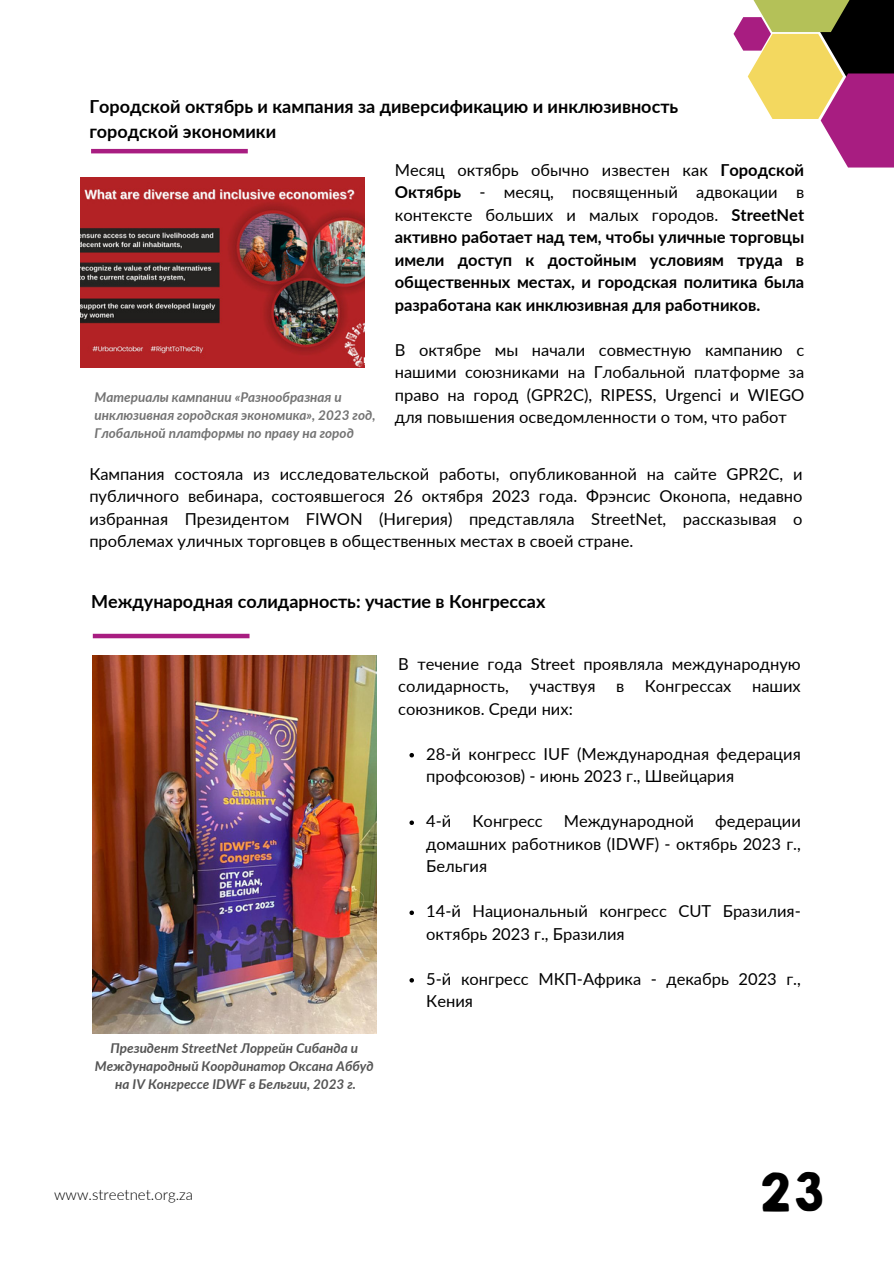
<style>
.page{position:relative;width:894px;height:1264px;background:#fff}
.page>*{position:absolute;margin:0;border:0;box-sizing:border-box;transform-origin:0 0}
.t1{font:47.25px "KGHAPPY Solid";color:#000}
.t2{font:700 18px/24.8px "Lato";color:#000}
.t3{font:16.5px/22.5px "Lato";color:#000;text-align:justify}
.t4{font:700 16.5px/22.5px "Lato";color:#000;text-align:justify}
.t5{font:300 15px "Lato";color:#000}
.t6{font:italic 700 13.5px/18px "Lato";color:#737373}
.t7{font:italic 700 13.5px/18px "Lato";color:#545454;text-align:center}
.s1{font-weight:400}
</style>
<div class="page">
<div style="left:801px;top:0;width:92px;height:113px;background:#000"></div>
<svg style="left:733px;top:17px;width:160px;height:150px"></svg>
<svg style="left:744px;top:0;width:114px;height:32px;fill:#b4c158"></svg>
<img style="left:81px;top:178px;width:283px;height:190px">
<hr style="left:91px;top:149px;width:157px;height:4px;background:#a81d81">
<img style="left:93px;top:655px;width:283px;height:378px">
<div style="left:93px;top:633px;width:156px;height:5px;background:#a81d81"></div>
<svg style="left:409px;top:753px;width:5px;height:4px"></svg>
<svg style="left:409px;top:820px;width:5px;height:5px"></svg>
<svg style="left:409px;top:910px;width:5px;height:5px"></svg>
<svg style="left:409px;top:978px;width:5px;height:4px"></svg>
<h2 class="t2" style="left:89px;top:94px;width:590px">Городской октябрь и кампания за диверсификацию и инклюзивность городской экономики</h2>
<h2 class="t4" style="left:394px;top:158px;width:411px"><span class="s1">Месяц октябрь обычно известен как</span> Городской Октябрь <span class="s1">- месяц, посвященный адвокации в контексте больших и малых городов.</span> StreetNet активно работает над тем, чтобы уличные торговцы имели доступ к достойным условиям труда в общественных местах, и городская политика была разработана как инклюзивная для работников.</h2>
<p class="t3" style="left:394px;top:338px;width:411px">В октябре мы начали совместную кампанию с нашими союзниками на Глобальной платформе за право на город (GPR2C), RIPESS, Urgenci и WIEGO для повышения осведомленности о том, что работ</p>
<h3 class="t6" style="left:95px;top:387px;width:282px">Материалы кампании «Разнообразная и инклюзивная городская экономика», 2023 год,<br>Глобальной платформы по праву на город</h3>
<h2 class="t3" style="left:89px;top:462px;width:714px">Кампания состояла из исследовательской работы, опубликованной на сайте GPR2C, и публичного вебинара, состоявшегося 26 октября 2023 года. Фрэнсис Оконопа, недавно избранная Президентом FIWON (Нигерия) представляла StreetNet, рассказывая о проблемах уличных торговцев в общественных местах в своей стране.</h2>
<p class="t2" style="left:91px;top:588px;width:456px">Международная солидарность: участие в Конгрессах</p>
<p class="t7" style="left:95px;top:1038px;width:280px">Президент StreetNet Лоррейн Сибанда и<br>Международный Координатор Оксана Аббуд</p>
<p class="t7" style="left:115px;top:1074px;width:242px">на IV Конгрессе IDWF в Бельгии, 2023 г.</p>
<h3 class="t3" style="left:398px;top:652px;width:404px">В течение года Street проявляла международную солидарность, участвуя в Конгрессах наших союзников. Среди них:</h3>
<h2 class="t3" style="left:426px;top:742px;width:376px">28-й конгресс IUF (Международная федерация профсоюзов) - июнь 2023 г., Швейцария</h2>
<p class="t3" style="left:426px;top:809px;width:27px">4-й</p>
<p class="t3" style="left:472px;top:809px;width:72px">Конгресс</p>
<p class="t3" style="left:563px;top:809px;width:132px">Международной</p>
<p class="t3" style="left:426px;top:809px;width:376px;text-indent:289px">федерации домашних работников (IDWF) - октябрь 2023 г., Бельгия</p>
<p class="t3" style="left:426px;top:899px;width:376px">14-й Национальный конгресс CUT Бразилия&shy;октябрь 2023 г., Бразилия</p>
<p class="t3" style="left:426px;top:967px;width:376px">5-й конгресс МКП-Африка - декабрь 2023 г.,<br>Кения</p>
<p class="t5" style="left:54px;top:1185px;width:140px">www.streetnet.org.za</p>
<h1 class="t1" style="left:756px;top:1156px;width:68px">23</h1>
</div>
